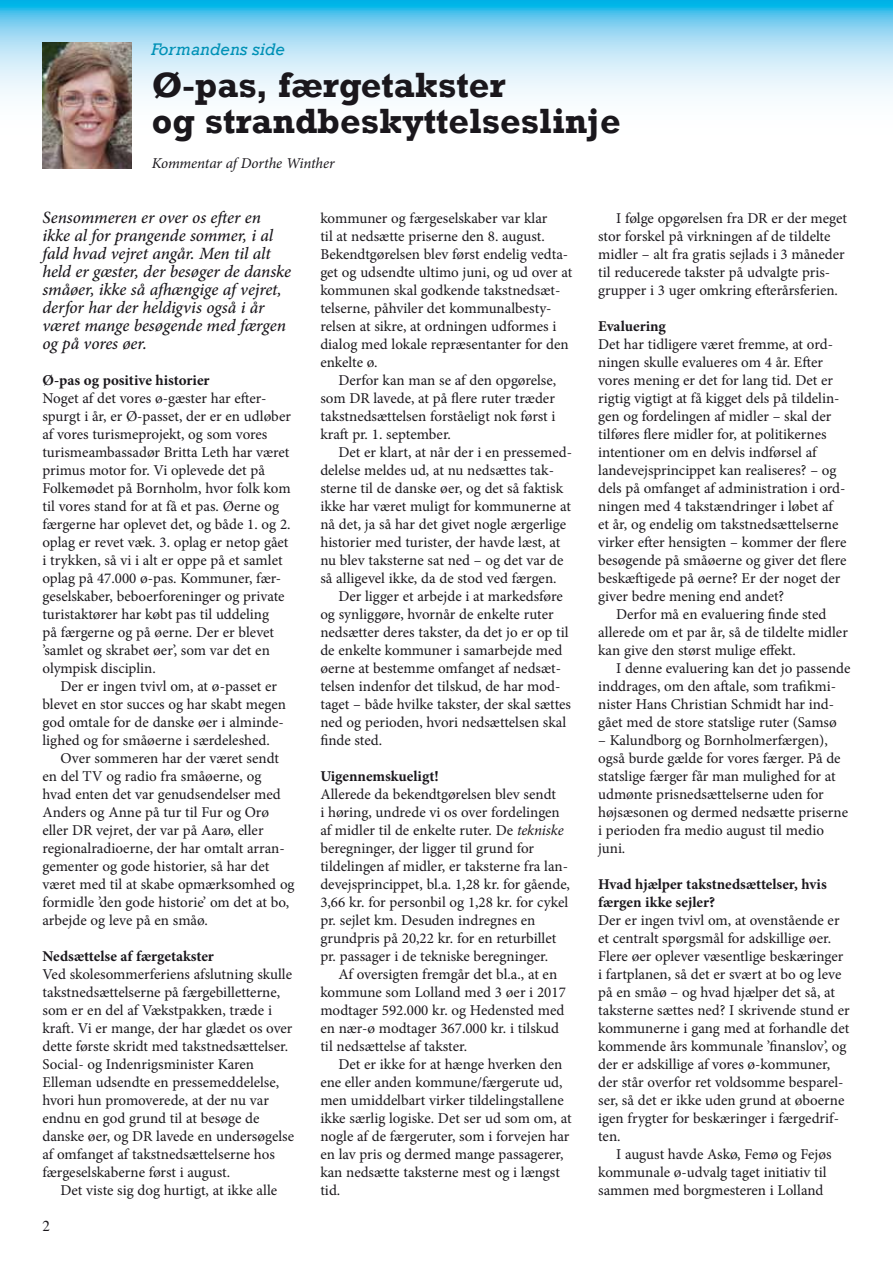
<style>
.page{position:relative;width:893px;height:1263px;background:#fff}
.page>*{position:absolute;margin:0;border:0;box-sizing:border-box;transform-origin:0 0}
.t1{font:700 36px/36px "Rockwell";color:#1a171c}
.t2{font:italic 500 17.25px/18px "Minion Pro";letter-spacing:-.005em;color:#1a171c}
.t3{font:italic 17.25px "Rockwell";letter-spacing:.01em;color:#0091b6}
.t4{font:15px/18px "Minion Pro";color:#1a171c}
.t5{font:700 15px/18px "Minion Pro";color:#1a171c}
.t6{font:italic 15px "Minion Pro";letter-spacing:-.01em;color:#1a171c}
.t7{font:15px "Times";color:#1a171c}
.s1{font-style:italic}
</style>
<div class="page">
<svg style="left:0;top:0;width:893px;height:97px;background:#a3def4"></svg>
<img style="left:42px;top:43px;width:90px;height:126px">
<p class="t3" style="left:152px;top:40px;width:135px">Formandens side</p>
<h1 class="t1" style="left:152px;top:66px;width:470px">Ø-pas, færgetakster<br>og strandbeskyttelseslinje</h1>
<p class="t6" style="left:152px;top:153px;width:184px">Kommentar af Dorthe Winther</p>
<p class="t2" style="left:42px;top:208px;width:250px">Sensommeren er over os efter en ikke al for prangende sommer, i al fald hvad vejret angår. Men til alt held er gæster, der besøger de danske småøer, ikke så afhængige af vejret, derfor har der heldigvis også i år været mange besøgende med færgen og på vores øer.</p>
<p class="t5" style="left:42px;top:371px;width:169px">Ø-pas og positive historier</p>
<p class="t4" style="left:42px;top:389px;width:250px">Noget af det vores ø-gæster har efter&shy;spurgt i år, er Ø-passet, der er en udløber af vores turismeprojekt, og som vores turismeambassadør Britta Leth har været primus motor for. Vi oplevede det på Folkemødet på Bornholm, hvor folk kom til vores stand for at få et pas. Øerne og færgerne har oplevet det, og både 1. og 2. oplag er revet væk. 3. oplag er netop gået i trykken, så vi i alt er oppe på et samlet oplag på 47.000 ø-pas. Kommuner, fær&shy;geselskaber, beboerforeninger og private turistaktører har købt pas til uddeling<br>på færgerne og på øerne. Der er blevet ’samlet og skrabet øer’, som var det en olympisk disciplin.</p>
<p class="t4" style="left:42px;top:677px;width:245px;text-indent:18px">Der er ingen tvivl om, at ø-passet er blevet en stor succes og har skabt megen god omtale for de danske øer i alminde&shy;lighed og for småøerne i særdeleshed.</p>
<p class="t4" style="left:42px;top:749px;width:254px;text-indent:18px">Over sommeren har der været sendt en del TV og radio fra småøerne, og<br>hvad enten det var genudsendelser med Anders og Anne på tur til Fur og Orø eller DR vejret, der var på Aarø, eller regionalradioerne, der har omtalt arran&shy;gementer og gode historier, så har det været med til at skabe opmærksomhed og formidle ’den gode historie’ om det at bo, arbejde og leve på en småø.</p>
<p class="t5" style="left:42px;top:947px;width:173px">Nedsættelse af færgetakster</p>
<p class="t4" style="left:42px;top:965px;width:253px">Ved skolesommerferiens afslutning skulle takstnedsættelserne på færgebilletterne, som er en del af Vækstpakken, træde i kraft. Vi er mange, der har glædet os over dette første skridt med takstnedsættelser.<br>Social- og Indenrigsminister Karen Elleman udsendte en pressemeddelelse, hvori hun promoverede, at der nu var endnu en god grund til at besøge de danske øer, og DR lavede en undersøgelse af omfanget af takstnedsættelserne hos færgeselskaberne først i august.</p>
<p class="t4" style="left:60px;top:1181px;width:218px">Det viste sig dog hurtigt, at ikke alle</p>
<p class="t7" style="left:43px;top:1211px;width:9px">2</p>
<p class="t4" style="left:320px;top:209px;width:254px">kommuner og færgeselskaber var klar<br>til at nedsætte priserne den 8. august.<br>Bekendtgørelsen blev først endelig vedta&shy;get og udsendte ultimo juni, og ud over at kommunen skal godkende takstnedsæt&shy;telserne, påhviler det kommunalbesty&shy;relsen at sikre, at ordningen udformes i dialog med lokale repræsentanter for den enkelte ø.</p>
<p class="t4" style="left:320px;top:371px;width:237px;text-align:justify;text-indent:18px">Derfor kan man se af den opgørelse, som DR lavede, at på flere ruter træder takstnedsættelsen forståeligt nok først i kraft pr. 1. september.</p>
<p class="t4" style="left:320px;top:443px;width:253px;text-indent:18px">Det er klart, at når der i en pressemed&shy;delelse meldes ud, at nu nedsættes tak&shy;sterne til de danske øer, og det så faktisk ikke har været muligt for kommunerne at nå det, ja så har det givet nogle ærgerlige historier med turister, der havde læst, at nu blev taksterne sat ned – og det var de så alligevel ikke, da de stod ved færgen.</p>
<p class="t4" style="left:320px;top:587px;width:252px;text-indent:18px">Der ligger et arbejde i at markedsføre og synliggøre, hvornår de enkelte ruter nedsætter deres takster, da det jo er op til de enkelte kommuner i samarbejde med øerne at bestemme omfanget af nedsæt&shy;telsen indenfor det tilskud, de har mod&shy;taget – både hvilke takster, der skal sættes ned og perioden, hvori nedsættelsen skal finde sted.</p>
<p class="t5" style="left:320px;top:767px;width:120px">Uigennemskueligt!</p>
<p class="t4" style="left:320px;top:785px;width:251px">Allerede da bekendtgørelsen blev sendt<br>i høring, undrede vi os over fordelingen af midler til de enkelte ruter. De <span class="s1">tekniske </span>beregninger, der ligger til grund for tildelingen af midler, er taksterne fra lan&shy;devejsprincippet, bl.a. 1,28 kr. for gående, 3,66 kr. for personbil og 1,28 kr. for cykel pr. sejlet km. Desuden indregnes en grundpris på 20,22 kr. for en returbillet pr. passager i de tekniske beregninger.</p>
<p class="t4" style="left:320px;top:965px;width:247px;text-indent:18px">Af oversigten fremgår det bl.a., at en kommune som Lolland med 3 øer i 2017 modtager 592.000 kr. og Hedensted med en nær-ø modtager 367.000 kr. i tilskud til nedsættelse af takster.</p>
<p class="t4" style="left:320px;top:1055px;width:253px;text-indent:18px">Det er ikke for at hænge hverken den ene eller anden kommune/færgerute ud, men umiddelbart virker tildelingstallene ikke særlig logiske. Det ser ud som om, at nogle af de færgeruter, som i forvejen har en lav pris og dermed mange passagerer, kan nedsætte taksterne mest og i længst tid.</p>
<p class="t4" style="left:598px;top:209px;width:250px;text-indent:18px">I følge opgørelsen fra DR er der meget stor forskel på virkningen af de tildelte midler – alt fra gratis sejlads i 3 måneder til reducerede takster på udvalgte pris&shy;grupper i 3 uger omkring efterårsferien.</p>
<p class="t5" style="left:598px;top:317px;width:69px">Evaluering</p>
<p class="t4" style="left:598px;top:335px;width:250px">Det har tidligere været fremme, at ord&shy;ningen skulle evalueres om 4 år. Efter vores mening er det for lang tid. Det er rigtig vigtigt at få kigget dels på tildelin&shy;gen og fordelingen af midler – skal der tilføres flere midler for, at politikernes intentioner om en delvis indførsel af landevejsprincippet kan realiseres? – og dels på omfanget af administration i ord&shy;ningen med 4 takstændringer i løbet af et år, og endelig om takstnedsættelserne virker efter hensigten – kommer der flere besøgende på småøerne og giver det flere beskæftigede på øerne? Er der noget der giver bedre mening end andet?</p>
<p class="t4" style="left:598px;top:605px;width:251px;text-indent:18px">Derfor må en evaluering finde sted allerede om et par år, så de tildelte midler kan give den størst mulige effekt.</p>
<p class="t4" style="left:598px;top:659px;width:254px;text-indent:18px">I denne evaluering kan det jo passende inddrages, om den aftale, som trafikmi&shy;nister Hans Christian Schmidt har ind&shy;gået med de store statslige ruter (Samsø</p>
<p class="t4" style="left:598px;top:731px;width:251px">– Kalundborg og Bornholmerfærgen), også burde gælde for vores færger. På de statslige færger får man mulighed for at udmønte prisnedsættelserne uden for højsæsonen og dermed nedsætte priserne i perioden fra medio august til medio juni.</p>
<p class="t5" style="left:598px;top:875px;width:230px">Hvad hjælper takstnedsættelser, hvis færgen ikke sejler?</p>
<p class="t4" style="left:598px;top:911px;width:253px">Der er ingen tvivl om, at ovenstående er et centralt spørgsmål for adskillige øer.<br>Flere øer oplever væsentlige beskæringer i fartplanen, så det er svært at bo og leve på en småø – og hvad hjælper det så, at taksterne sættes ned? I skrivende stund er kommunerne i gang med at forhandle det kommende års kommunale ’finanslov’, og der er adskillige af vores ø-kommuner, der står overfor ret voldsomme besparel&shy;ser, så det er ikke uden grund at øboerne igen frygter for beskæringer i færgedrif&shy;ten.</p>
<p class="t4" style="left:598px;top:1145px;width:235px;text-indent:18px">I august havde Askø, Femø og Fejøs kommunale ø-udvalg taget initiativ til sammen med borgmesteren i Lolland</p>
</div>
